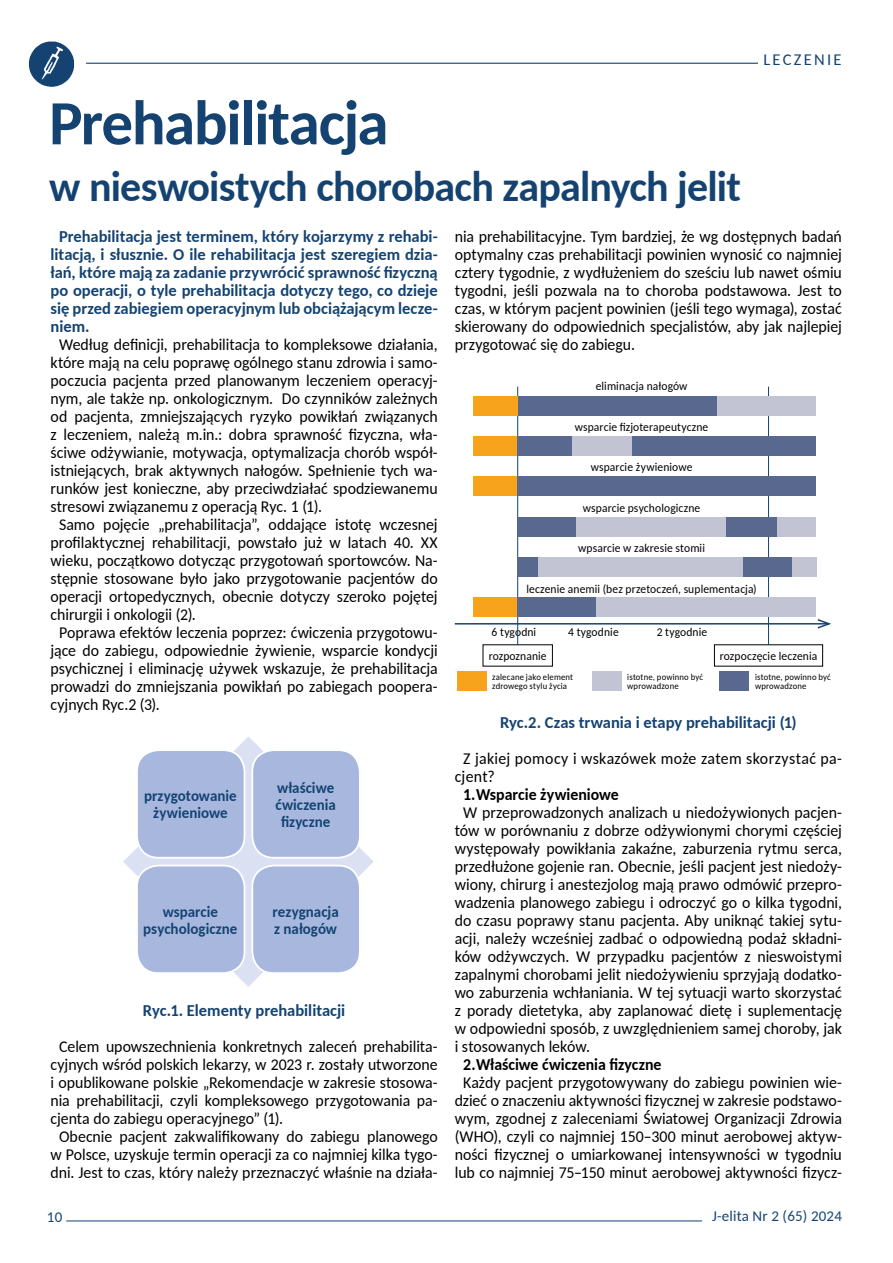
<style>
.page{position:relative;width:893px;height:1263px;background:#fff}
.page>*{position:absolute;margin:0;border:0;box-sizing:border-box;transform-origin:0 0}
.t1{font:700 63px "Carlito";letter-spacing:-.025em;color:#144372}
.t2{font:700 42px "Carlito";letter-spacing:-.02em;color:#144372}
.t3{font:16.5px/18px "Carlito";color:#000;text-align:justify;scale:.96 1}
.t4{font:700 16.5px/18px "Carlito";color:#144372;text-align:justify}
.t5{font:16.5px/18px "Carlito";letter-spacing:.02em;color:#000;scale:.96 1}
.t6{font:700 16.5px "Carlito";color:#000;scale:.96 1}
.t7{font:16.5px "Carlito";color:#144372}
.t8{font:700 15.6px/17px "Carlito";color:#144372;text-align:center;scale:.96 1}
.t9{font:15px "Carlito";letter-spacing:.01em;color:#144372}
.t10{font:12px "Carlito";letter-spacing:.01em;color:#000;scale:.96 1}
.t11{font:9px/9px "Carlito";letter-spacing:.02em;color:#000;scale:.96 1}
</style>
<div class="page">
<hr style="left:66px;top:1220px;width:636px;height:1px;background:#144372">
<hr style="left:86px;top:63px;width:687px;height:1px;background:#144372">
<div style="left:758px;top:52px;width:84px;height:14px;background:#fff"></div>
<img style="left:28px;top:41px;width:47px;height:46px">
<svg style="left:123px;top:737px;width:251px;height:250px"></svg>
<div style="left:137px;top:865px;width:108px;height:108px;background:#a7b7de;border-radius:22px"></div>
<div style="left:136px;top:865px;width:109px;height:109px;border:2px solid #fff;border-radius:22px"></div>
<div style="left:252px;top:865px;width:108px;height:108px;background:#a7b7de;border-radius:22px"></div>
<div style="left:251px;top:865px;width:110px;height:109px;border:2px solid #fff;border-radius:22px"></div>
<div style="left:137px;top:750px;width:108px;height:108px;background:#a7b7de;border-radius:22px"></div>
<div style="left:136px;top:749px;width:109px;height:110px;border:2px solid #fff;border-radius:22px"></div>
<div style="left:252px;top:750px;width:108px;height:108px;background:#a7b7de;border-radius:22px"></div>
<div style="left:251px;top:749px;width:110px;height:110px;border:2px solid #fff;border-radius:22px"></div>
<div style="left:457px;top:671px;width:30px;height:19px;background:#f7a41c"></div>
<div style="left:592px;top:671px;width:30px;height:19px;background:#c2c4d3"></div>
<div style="left:720px;top:671px;width:29px;height:19px;background:#59688f"></div>
<hr style="left:517px;top:387px;width:1px;height:257px;background:#144372">
<hr style="left:768px;top:387px;width:1px;height:257px;background:#144372">
<hr style="left:455px;top:623px;width:374px;height:1px;background:#144372">
<svg style="left:816px;top:619px;width:15px;height:10px"></svg>
<div style="left:473px;top:396px;width:45px;height:19px;background:#f7a41c"></div>
<div style="left:518px;top:396px;width:200px;height:19px;background:#59688f"></div>
<div style="left:718px;top:396px;width:98px;height:19px;background:#c2c4d3"></div>
<div style="left:473px;top:598px;width:45px;height:19px;background:#f7a41c"></div>
<div style="left:518px;top:598px;width:80px;height:19px;background:#59688f"></div>
<div style="left:596px;top:598px;width:220px;height:19px;background:#c2c4d3"></div>
<div style="left:473px;top:477px;width:45px;height:19px;background:#f7a41c"></div>
<div style="left:518px;top:477px;width:298px;height:19px;background:#59688f"></div>
<div style="left:473px;top:436px;width:45px;height:19px;background:#f7a41c"></div>
<div style="left:568px;top:436px;width:67px;height:19px;background:#c2c4d3"></div>
<div style="left:518px;top:436px;width:54px;height:19px;background:#59688f"></div>
<div style="left:633px;top:436px;width:183px;height:19px;background:#59688f"></div>
<div style="left:571px;top:517px;width:245px;height:19px;background:#c2c4d3"></div>
<div style="left:518px;top:517px;width:58px;height:19px;background:#59688f"></div>
<div style="left:726px;top:517px;width:50px;height:19px;background:#59688f"></div>
<div style="left:537px;top:557px;width:279px;height:19px;background:#c2c4d3"></div>
<div style="left:518px;top:557px;width:20px;height:19px;background:#59688f"></div>
<div style="left:743px;top:557px;width:48px;height:19px;background:#59688f"></div>
<p class="t7" style="left:763px;top:48px;width:11px">leczenie</p>
<h1 class="t1" style="left:49px;top:80px;width:341px">Prehabilitacja</h1>
<h2 class="t2" style="left:49px;top:158px;width:693px">w nieswoistych chorobach zapalnych jelit</h2>
<p class="t4" style="left:51px;top:227px;width:389px;text-indent:9px">Prehabilitacja jest terminem, który kojarzymy z rehabi&shy;litacją, i słusznie. O ile rehabilitacja jest szeregiem dzia&shy;łań, które mają za zadanie przywrócić sprawność fizyczną po operacji, o tyle prehabilitacja dotyczy tego, co dzieje się przed zabiegiem operacyjnym lub obciążającym lecze&shy;niem.</p>
<p class="t3" style="left:59px;top:335px;width:396px">Według definicji, prehabilitacja to kompleksowe działania,</p>
<p class="t3" style="left:51px;top:353px;width:405px">które mają na celu poprawę ogólnego stanu zdrowia i samo-</p>
<p class="t3" style="left:51px;top:371px;width:405px">poczucia pacjenta przed planowanym leczeniem operacyj-</p>
<p class="t3" style="left:51px;top:389px;width:405px">nym, ale także np. onkologicznym. Do czynników zależnych</p>
<p class="t3" style="left:51px;top:407px;width:405px">od pacjenta, zmniejszających ryzyko powikłań związanych</p>
<p class="t3" style="left:51px;top:425px;width:405px">z leczeniem, należą m.in.: dobra sprawność fizyczna, wła-</p>
<p class="t3" style="left:51px;top:443px;width:405px">ściwe odżywianie, motywacja, optymalizacja chorób współ-</p>
<p class="t3" style="left:51px;top:461px;width:405px">istniejących, brak aktywnych nałogów. Spełnienie tych wa-</p>
<p class="t3" style="left:51px;top:479px;width:405px">runków jest konieczne, aby przeciwdziałać spodziewanemu</p>
<p class="t3" style="left:51px;top:497px;width:284px">stresowi związanemu z operacją Ryc. 1 (1).</p>
<p class="t3" style="left:59px;top:515px;width:396px">Samo pojęcie „prehabilitacja”, oddające istotę wczesnej</p>
<p class="t3" style="left:51px;top:533px;width:405px">profilaktycznej rehabilitacji, powstało już w latach 40. XX</p>
<p class="t3" style="left:51px;top:551px;width:405px">wieku, początkowo dotycząc przygotowań sportowców. Na-</p>
<p class="t3" style="left:51px;top:569px;width:405px">stępnie stosowane było jako przygotowanie pacjentów do</p>
<p class="t3" style="left:51px;top:587px;width:405px">operacji ortopedycznych, obecnie dotyczy szeroko pojętej</p>
<p class="t3" style="left:51px;top:605px;width:153px">chirurgii i onkologii (2).</p>
<p class="t3" style="left:59px;top:623px;width:396px">Poprawa efektów leczenia poprzez: ćwiczenia przygotowu-</p>
<p class="t3" style="left:51px;top:641px;width:405px">jące do zabiegu, odpowiednie żywienie, wsparcie kondycji</p>
<p class="t3" style="left:51px;top:659px;width:405px">psychicznej i eliminację używek wskazuje, że prehabilitacja</p>
<p class="t3" style="left:51px;top:677px;width:405px">prowadzi do zmniejszania powikłań po zabiegach poopera-</p>
<p class="t3" style="left:51px;top:695px;width:115px">cyjnych Ryc.2 (3).</p>
<p class="t3" style="left:455px;top:227px;width:405px">nia prehabilitacyjne. Tym bardziej, że wg dostępnych badań optymalny czas prehabilitacji powinien wynosić co najmniej cztery tygodnie, z wydłużeniem do sześciu lub nawet ośmiu tygodni, jeśli pozwala na to choroba podstawowa. Jest to czas, w którym pacjent powinien (jeśli tego wymaga), zostać skierowany do odpowiednich specjalistów, aby jak najlepiej przygotować się do zabiegu.</p>
<p class="t10" style="left:596px;top:378px;width:97px">eliminacja nałogów</p>
<p class="t10" style="left:575px;top:419px;width:141px">wsparcie fizjoterapeutyczne</p>
<p class="t10" style="left:591px;top:459px;width:107px">wsparcie żywieniowe</p>
<p class="t10" style="left:583px;top:500px;width:124px">wsparcie psychologiczne</p>
<p class="t10" style="left:578px;top:540px;width:134px">wpsarcie w zakresie stomii</p>
<p class="t10" style="left:526px;top:581px;width:241px">leczenie anemii (bez przetoczeń, suplementacja)</p>
<p class="t10" style="left:492px;top:624px;width:48px">6 tygodni</p>
<p class="t10" style="left:568px;top:624px;width:54px">4 tygodnie</p>
<p class="t10" style="left:657px;top:624px;width:54px">2 tygodnie</p>
<p class="t11" style="left:492px;top:672px;width:86px">zalecane jako element zdrowego stylu życia</p>
<p class="t11" style="left:627px;top:672px;width:80px">istotne, powinno być wprowadzone</p>
<p class="t11" style="left:755px;top:672px;width:80px">istotne, powinno być wprowadzone</p>
<p class="t10" style="left:489px;top:648px;width:62px">rozpoznanie</p>
<p class="t10" style="left:720px;top:648px;width:103px">rozpoczęcie leczenia</p>
<p class="t8" style="left:144px;top:787px;width:98px">przygotowanie żywieniowe</p>
<p class="t8" style="left:275px;top:778px;width:64px">właściwe ćwiczenia fizyczne</p>
<p class="t8" style="left:143px;top:902px;width:100px">wsparcie psychologiczne</p>
<p class="t8" style="left:273px;top:902px;width:70px;text-align:left">rezygnacja z nałogów</p>
<p class="t4" style="left:143px;top:1001px;width:204px">Ryc.1. Elementy prehabilitacji</p>
<p class="t3" style="left:59px;top:1037px;width:396px">Celem upowszechnienia konkretnych zaleceń prehabilita-</p>
<p class="t3" style="left:51px;top:1055px;width:405px">cyjnych wśród polskich lekarzy, w 2023 r. zostały utworzone</p>
<p class="t3" style="left:51px;top:1073px;width:405px">i opublikowane polskie „Rekomendacje w zakresie stosowa-</p>
<p class="t3" style="left:51px;top:1091px;width:405px">nia prehabilitacji, czyli kompleksowego przygotowania pa-</p>
<p class="t3" style="left:51px;top:1109px;width:244px">cjenta do zabiegu operacyjnego” (1).</p>
<p class="t3" style="left:59px;top:1127px;width:396px">Obecnie pacjent zakwalifikowany do zabiegu planowego</p>
<p class="t3" style="left:51px;top:1145px;width:405px">w Polsce, uzyskuje termin operacji za co najmniej kilka tygo-</p>
<p class="t3" style="left:51px;top:1163px;width:405px">dni. Jest to czas, który należy przeznaczyć właśnie na działa-</p>
<p class="t4" style="left:500px;top:713px;width:298px">Ryc.2. Czas trwania i etapy prehabilitacji (1)</p>
<p class="t5" style="left:455px;top:749px;width:405px;text-indent:9px">Z jakiej pomocy i wskazówek może zatem skorzystać pa&shy;cjent?</p>
<p class="t6" style="left:463px;top:783px;width:163px">1.Wsparcie żywieniowe</p>
<p class="t3" style="left:455px;top:803px;width:405px;text-indent:9px">W przeprowadzonych analizach u niedożywionych pacjen&shy;tów w porównaniu z dobrze odżywionymi chorymi częściej występowały powikłania zakaźne, zaburzenia rytmu serca, przedłużone gojenie ran. Obecnie, jeśli pacjent jest niedoży&shy;wiony, chirurg i anestezjolog mają prawo odmówić przepro&shy;wadzenia planowego zabiegu i odroczyć go o kilka tygodni, do czasu poprawy stanu pacjenta. Aby uniknąć takiej sytu&shy;acji, należy wcześniej zadbać o odpowiedną podaż składni&shy;ków odżywczych. W przypadku pacjentów z nieswoistymi zapalnymi chorobami jelit niedożywieniu sprzyjają dodatko&shy;wo zaburzenia wchłaniania. W tej sytuacji warto skorzystać z porady dietetyka, aby zaplanować dietę i suplementację w odpowiedni sposób, z uwzględnieniem samej choroby, jak i stosowanych leków.</p>
<p class="t6" style="left:463px;top:1053px;width:208px">2.Właściwe ćwiczenia fizyczne</p>
<p class="t3" style="left:455px;top:1073px;width:405px;text-align:center">Każdy pacjent przygotowywany do zabiegu powinien wie&shy;dzieć o znaczeniu aktywności fizycznej w zakresie podstawo&shy;wym, zgodnej z zaleceniami Światowej Organizacji Zdrowia (WHO), czyli co najmniej 150–300 minut aerobowej aktyw&shy;ności fizycznej o umiarkowanej intensywności w tygodniu lub co najmniej 75–150 minut aerobowej aktywności fizycz-</p>
<p class="t9" style="left:47px;top:1206px;width:17px">10</p>
<p class="t9" style="left:712px;top:1206px;width:131px">J-elita Nr 2 (65) 2024</p>
</div>
